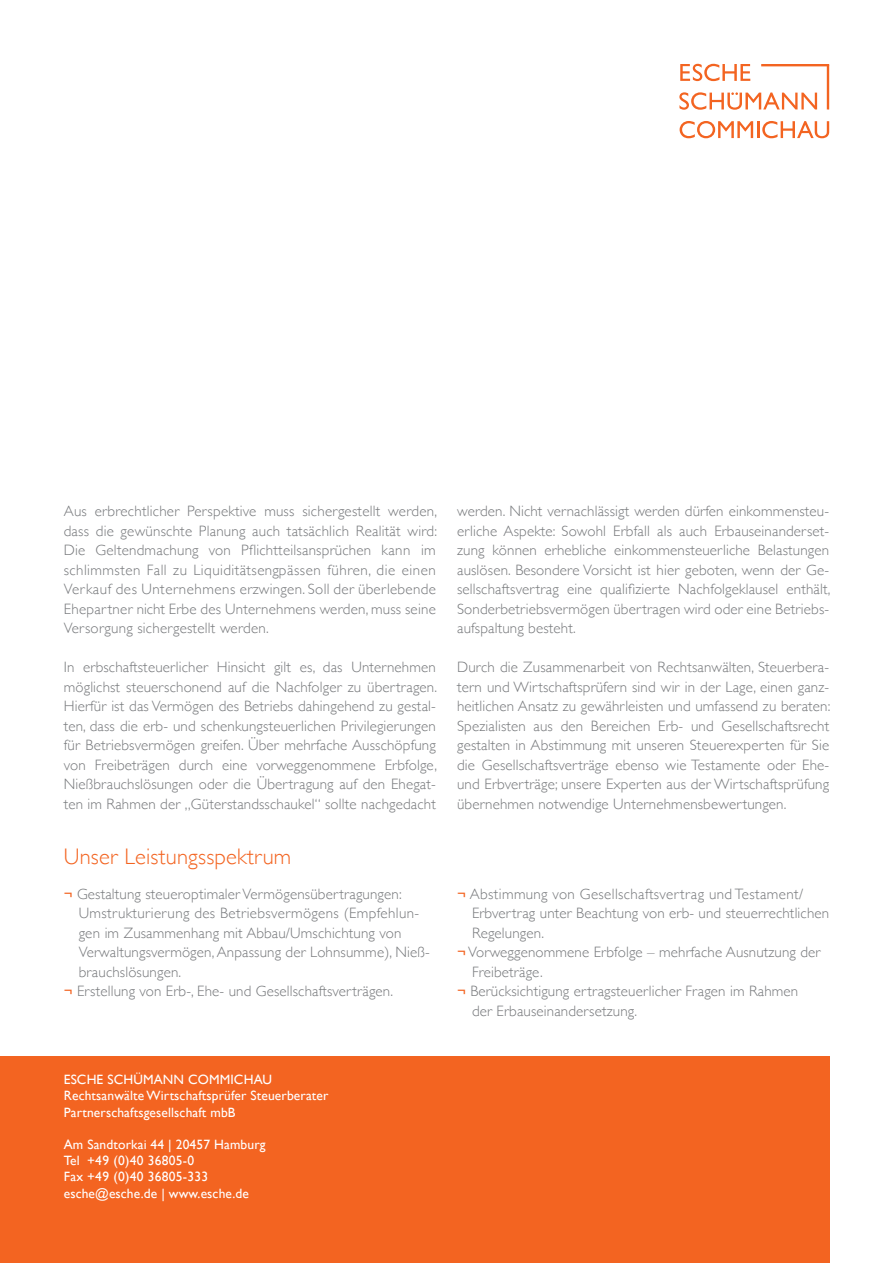
<style>
.page{position:relative;width:893px;height:1263px;background:#fff}
.page>*{position:absolute;margin:0;border:0;box-sizing:border-box;transform-origin:0 0}
.t1{font:300 22.5px "Gill Sans";letter-spacing:.01em;color:#f36421}
.t2{font:300 15px/19.5px "Gill Sans";letter-spacing:.01em;color:#76787b;text-align:justify}
.t3{font:13.5px/16.2px "Gill Sans";letter-spacing:.01em;color:#fff}
.s1{font-weight:400;color:#f36421}
</style>
<div class="page">
<div style="left:0;top:1057px;width:829px;height:206px;background:#f36421"></div>
<p class="t2" style="left:64px;top:501px;width:375px">Aus erbrechtlicher Perspektive muss sichergestellt werden, dass die gewünschte Planung auch tatsächlich Realität wird:<br>Die Geltendmachung von Pflichtteilsansprüchen kann im schlimmsten Fall zu Liquiditätsengpässen führen, die einen Verkauf des Unternehmens erzwingen. Soll der überlebende Ehepartner nicht Erbe des Unternehmens werden, muss seine Versorgung sichergestellt werden.</p>
<p class="t2" style="left:64px;top:657px;width:375px">In erbschaftsteuerlicher Hinsicht gilt es, das Unternehmen möglichst steuerschonend auf die Nachfolger zu übertragen.<br>Hierfür ist das Vermögen des Betriebs dahingehend zu gestal&shy;ten, dass die erb- und schenkungsteuerlichen Privilegierungen für Betriebsvermögen greifen. Über mehrfache Ausschöpfung von Freibeträgen durch eine vorweggenommene Erbfolge, Nießbrauchslösungen oder die Übertragung auf den Ehegat&shy;ten im Rahmen der „Güterstandsschaukel“ sollte nachgedacht</p>
<h1 class="t1" style="left:64px;top:839px;width:229px">Unser Leistungsspektrum</h1>
<p class="t2" style="left:64px;top:883px;width:339px"><span class="s1">¬</span> Gestaltung steueroptimaler Vermögensübertragungen:</p>
<p class="t2" style="left:79px;top:903px;width:342px">Umstrukturierung des Betriebsvermögens (Empfehlun-</p>
<p class="t2" style="left:79px;top:922px;width:324px">gen im Zusammenhang mit Abbau/Umschichtung von</p>
<p class="t2" style="left:79px;top:942px;width:353px">Verwaltungsvermögen, Anpassung der Lohnsumme), Nieß-</p>
<p class="t2" style="left:79px;top:961px;width:104px">brauchslösungen.</p>
<p class="t2" style="left:64px;top:981px;width:331px"><span class="s1">¬</span> Erstellung von Erb-, Ehe- und Gesellschaftsverträgen.</p>
<p class="t2" style="left:457px;top:501px;width:375px">werden. Nicht vernachlässigt werden dürfen einkommensteu&shy;erliche Aspekte: Sowohl Erbfall als auch Erbauseinanderset&shy;zung können erhebliche einkommensteuerliche Belastungen auslösen. Besondere Vorsicht ist hier geboten, wenn der Ge&shy;sellschaftsvertrag eine qualifizierte Nachfolgeklausel enthält, Sonderbetriebsvermögen übertragen wird oder eine Betriebs&shy;aufspaltung besteht.</p>
<p class="t2" style="left:457px;top:657px;width:375px;text-align:left">Durch die Zusammenarbeit von Rechtsanwälten, Steuerbera&shy;tern und Wirtschaftsprüfern sind wir in der Lage, einen ganz&shy;heitlichen Ansatz zu gewährleisten und umfassend zu beraten:<br>Spezialisten aus den Bereichen Erb- und Gesellschaftsrecht gestalten in Abstimmung mit unseren Steuerexperten für Sie die Gesellschaftsverträge ebenso wie Testamente oder Ehe&shy;und Erbverträge; unsere Experten aus der Wirtschaftsprüfung übernehmen notwendige Unternehmensbewertungen.</p>
<p class="t2" style="left:457px;top:883px;width:348px"><span class="s1">¬</span> Abstimmung von Gesellschaftsvertrag und Testament/</p>
<p class="t2" style="left:472px;top:903px;width:359px">Erbvertrag unter Beachtung von erb- und steuerrechtlichen</p>
<p class="t2" style="left:472px;top:922px;width:73px">Regelungen.</p>
<p class="t2" style="left:457px;top:942px;width:365px"><span class="s1">¬</span> Vorweggenommene Erbfolge – mehrfache Ausnutzung der</p>
<p class="t2" style="left:472px;top:961px;width:72px">Freibeträge.</p>
<p class="t2" style="left:457px;top:981px;width:343px"><span class="s1">¬</span> Berücksichtigung ertragsteuerlicher Fragen im Rahmen</p>
<p class="t2" style="left:472px;top:1000px;width:167px">der Erbauseinandersetzung.</p>
<p class="t3" style="left:64px;top:1071px;width:266px">ESCHE SCHÜMANN COMMICHAU<br>Rechtsanwälte Wirtschaftsprüfer Steuerberater<br>Partnerschaftsgesellschaft mbB</p>
<p class="t3" style="left:64px;top:1136px;width:203px">Am Sandtorkai 44 | 20457 Hamburg<br>Tel +49 (0)40 36805-0<br>Fax +49 (0)40 36805-333 esche@esche.de | www.esche.de</p>
</div>
